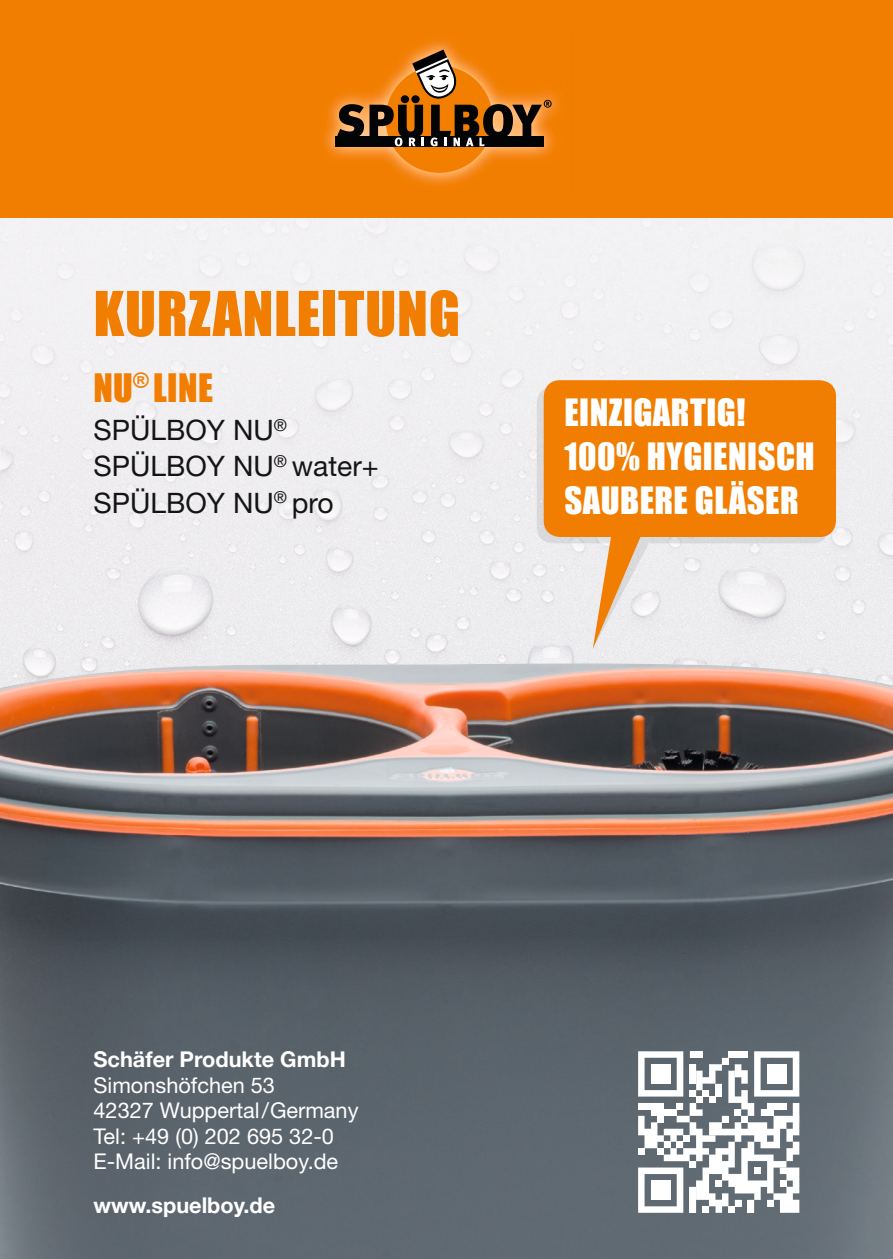
<style>
.page{position:relative;width:893px;height:1259px;background:#fff}
.page>*{position:absolute;margin:0;border:0;box-sizing:border-box;transform-origin:0 0}
.t1{font:57px "Impact";letter-spacing:.015em;color:#f17e00}
.t2{font:36px "Impact";letter-spacing:.015em;color:#f17e00}
.t3{font:34.5px/44.1px "Impact";letter-spacing:.015em;color:#fff}
.t4{font:28.2px/36px "Helvetica Neue";color:#131413}
.t5{font:21.6px/25.5px "Helvetica Neue";color:#fff}
.t6{font:700 21.6px "Helvetica Neue";color:#fff}
</style>
<div class="page">
<div style="left:0;top:217px;width:893px;height:446px;background:#f0eff1"></div>
<img style="left:0;top:663px;width:893px;height:596px">
<div style="left:0;top:0;width:893px;height:217px;background:#f17e00"></div>
<img style="left:324px;top:40px;width:236px;height:145px">
<div style="left:386px;top:66px;width:107px;height:107px;background:#f27f00;border-radius:50%"></div>
<svg style="left:337px;top:50px;width:215px;height:96px"></svg>
<img style="left:537px;top:387px;width:7px;height:262px">
<svg style="left:544px;top:380px;width:292px;height:269px;fill:#f17e00"></svg>
<svg style="left:638px;top:1051px;width:161px;height:161px"></svg>
<h1 class="t1" style="left:94px;top:269px;width:368px">KURZANLEITUNG</h1>
<h2 class="t2" style="left:94px;top:360px;width:121px">NU<sup>®</sup> LINE</h2>
<h3 class="t4" style="left:94px;top:412px;width:287px">SPÜLBOY NU<sup>®<br></sup>SPÜLBOY NU<sup>®</sup> water+<br>SPÜLBOY NU<sup>®</sup> pro</h3>
<h3 class="t3" style="left:564px;top:389px;width:252px">EINZIGARTIG!<br>100% HYGIENISCH<br>SAUBERE GLÄSER</h3>
<p class="t6" style="left:94px;top:1046px;width:254px">Schäfer Produkte GmbH</p>
<p class="t5" style="left:94px;top:1072px;width:266px">Simonshöfchen 53<br>42327 Wuppertal/Germany<br>Tel: +49 (0) 202 695 32-0<br>E-Mail: info@spuelboy.de</p>
<p class="t6" style="left:94px;top:1191px;width:183px">www.spuelboy.de</p>
</div>
